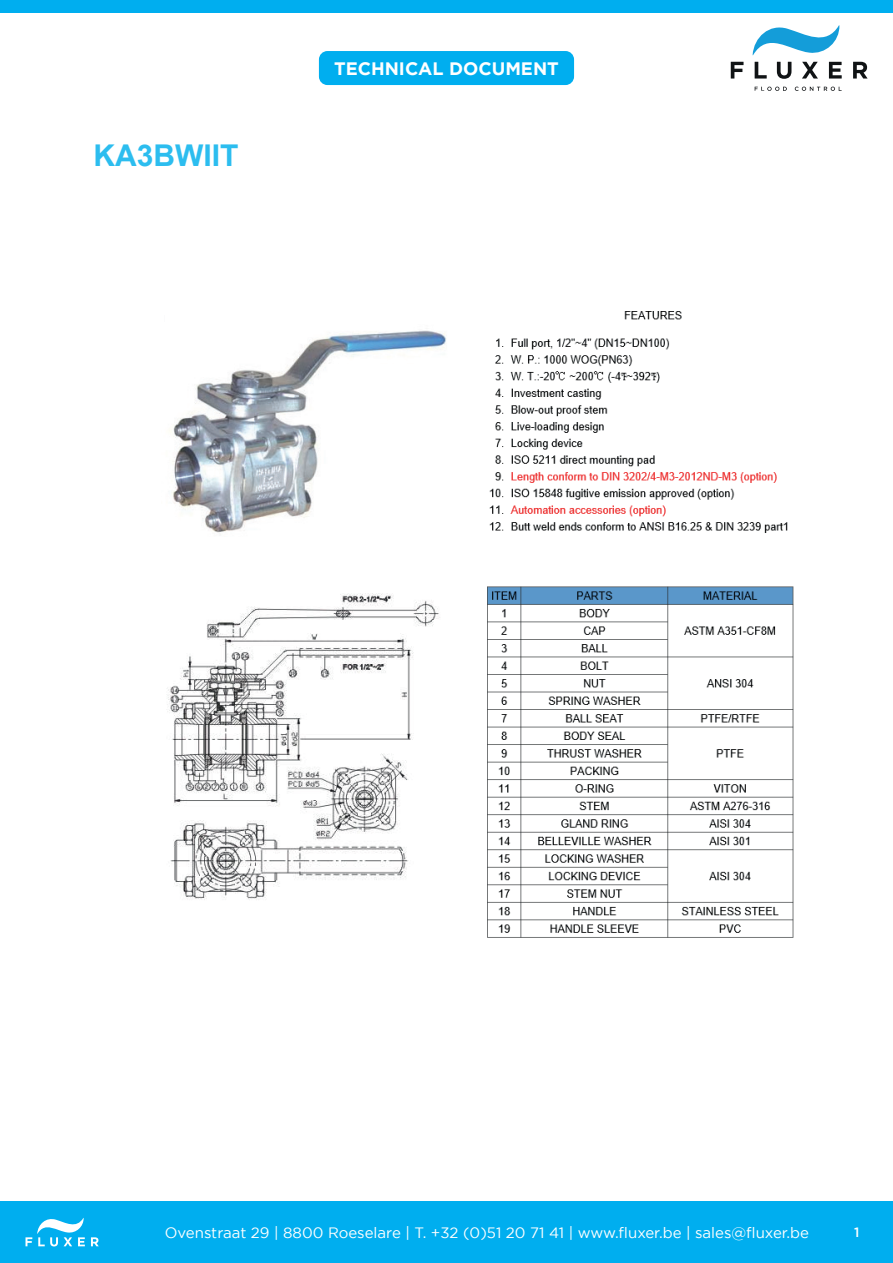
<style>
.page{position:relative;width:893px;height:1263px;background:#fff}
.page>*{position:absolute;margin:0;border:0;box-sizing:border-box;transform-origin:0 0}
.t1{font:700 30px "Arial";color:#2cbdef}
.t2{font:700 18px "Gotham";color:#fff}
.t3{font:15px "Gotham";color:#fff}
.t4{font:500 13.5px "Gotham";color:#fff}
</style>
<div class="page">
<div style="left:0;top:1201px;width:893px;height:62px;background:#00aeef"></div>
<div style="left:319px;top:51px;width:255px;height:34px;background:#00aeef;border-radius:9px"></div>
<svg style="left:755px;top:87px;width:32px;height:4px"></svg>
<svg style="left:795px;top:87px;width:47px;height:4px"></svg>
<svg style="left:731px;top:62px;width:12px;height:17px"></svg>
<svg style="left:755px;top:62px;width:12px;height:17px"></svg>
<svg style="left:777px;top:62px;width:14px;height:17px"></svg>
<svg style="left:802px;top:62px;width:16px;height:17px"></svg>
<svg style="left:853px;top:62px;width:14px;height:17px"></svg>
<svg style="left:829px;top:62px;width:13px;height:17px"></svg>
<svg style="left:753px;top:26px;width:86px;height:29px"></svg>
<div style="left:0;top:0;width:893px;height:13px;background:#00aeef"></div>
<svg style="left:91px;top:1237px;width:8px;height:9px"></svg>
<svg style="left:26px;top:1218px;width:59px;height:28px"></svg>
<img style="left:167px;top:311px;width:627px;height:627px">
<img style="left:167px;top:324px;width:290px;height:226px">
<h1 class="t1" style="left:94px;top:134px;width:146px">KA3BWIIT</h1>
<p class="t2" style="left:334px;top:58px;width:226px">TECHNICAL DOCUMENT</p>
<p class="t3" style="left:165px;top:1224px;width:646px">Ovenstraat 29 | 8800 Roeselare | T. +32 (0)51 20 71 41 | www.fluxer.be | sales@fluxer.be</p>
<p class="t4" style="left:854px;top:1225px;width:7px">1</p>
</div>
